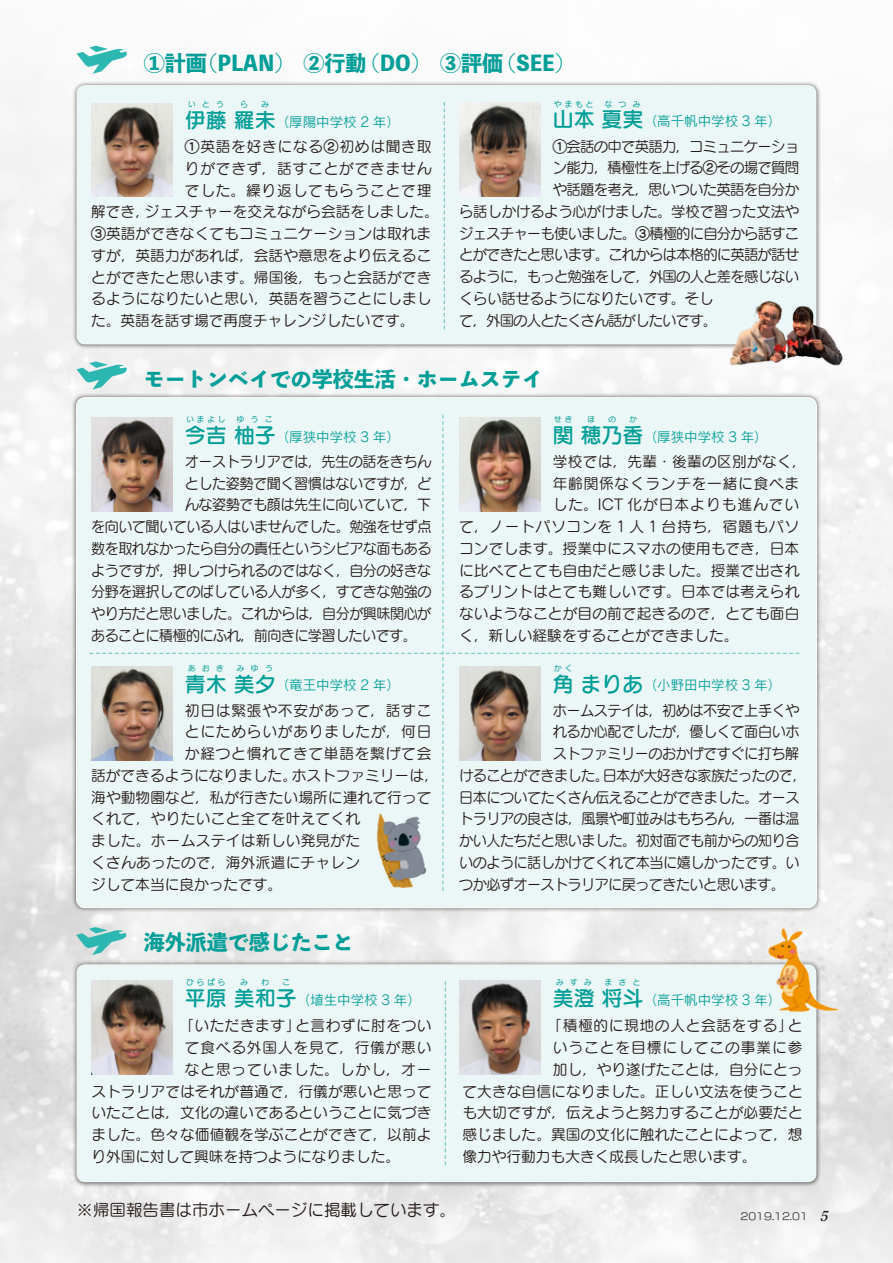
<style>
.page{position:relative;width:893px;height:1263px;background:#fff}
.page>*{position:absolute;margin:0;border:0;box-sizing:border-box;transform-origin:0 0}
.t1{font:800 21px "Toppan Bunkyu Midashi Gothic Std N";color:#009e97}
.t2{font:21px "Seurat Pro DB";letter-spacing:.325em;color:#009e97}
.t3{font:16.5px "Seurat Pro M";color:#231916}
.t4{font:14.7px "Seurat Pro M";color:#231916}
.t5{font:14.7px "Seurat Pro M";letter-spacing:-.035em;color:#231916;scale:.96 1}
.t6{font:14.7px "Seurat Pro M";letter-spacing:-.03em;color:#231916;scale:.96 1}
.t7{font:14.7px "Seurat Pro M";letter-spacing:.055em;color:#231916}
.t8{font:14.7px "Seurat Pro M";letter-spacing:-.06em;color:#231916}
.t9{font:14.7px "Seurat Pro M";letter-spacing:-.04em;color:#231916;scale:.96 1}
.t10{font:14.7px "Seurat Pro M";letter-spacing:.02em;color:#231916}
.t11{font:14.7px "Seurat Pro M";letter-spacing:-.05em;color:#231916}
.t12{font:14.7px "Seurat Pro M";letter-spacing:.05em;color:#231916}
.t13{font:14.7px "Seurat Pro M";letter-spacing:-.02em;color:#231916}
.t14{font:14.7px "Seurat Pro M";letter-spacing:.07em;color:#231916}
.t15{font:14.7px "Seurat Pro M";letter-spacing:.035em;color:#231916}
.t16{font:14.7px "Seurat Pro M";letter-spacing:.045em;color:#231916}
.t17{font:14.7px "Seurat Pro M";letter-spacing:.06em;color:#231916}
.t18{font:14.7px "Seurat Pro M";letter-spacing:.065em;color:#231916}
.t19{font:13.5px "Rodin Pro M";color:#009e97}
.t20{font:9.75px "New Rodin Pro M";color:#231916}
.t21{font:7.5px "Seurat Pro DB";letter-spacing:.865em;color:#009e97}
.s1{font-family:"Seurat Pro DB";font-size:21px}
.s2{font-family:"Seurat Pro DB"}
.s3{font-family:"Matisse Eleganto Pro B";font-style:italic;font-size:13.5px}
</style>
<div class="page">
<div style="left:72px;top:959px;width:749px;height:228px;background:#231916;opacity:.7"></div>
<div style="left:77px;top:964px;width:739px;height:218px;background:#ebf6f6;border-radius:9px"></div>
<div style="left:72px;top:80px;width:749px;height:269px;background:#231916;opacity:.7"></div>
<div style="left:77px;top:85px;width:739px;height:259px;background:#ebf6f6;border-radius:9px"></div>
<div style="left:72px;top:393px;width:749px;height:520px;background:#231916;opacity:.7"></div>
<div style="left:77px;top:398px;width:739px;height:510px;background:#ebf6f6;border-radius:9px"></div>
<img style="left:91px;top:103px;width:81px;height:94px">
<img style="left:459px;top:102px;width:81px;height:94px">
<img style="left:91px;top:981px;width:81px;height:93px">
<img style="left:459px;top:981px;width:81px;height:93px">
<img style="left:763px;top:927px;width:77px;height:85px">
<img style="left:726px;top:287px;width:128px;height:108px">
<svg style="left:77px;top:46px;width:51px;height:28px"></svg>
<svg style="left:77px;top:361px;width:51px;height:28px"></svg>
<svg style="left:76px;top:927px;width:52px;height:28px"></svg>
<svg style="left:444px;top:102px;width:1px;height:228px"></svg>
<svg style="left:89px;top:415px;width:710px;height:476px"></svg>
<svg style="left:445px;top:981px;width:1px;height:184px"></svg>
<p class="t1" style="left:144px;top:47px;width:420px">①計画（PLAN)　②行動 (DO)　③評価 (SEE)</p>
<p class="t21" style="left:188px;top:99px;width:37px">いとう</p>
<p class="t21" style="left:240px;top:99px;width:9px">ら</p>
<p class="t21" style="left:261px;top:99px;width:9px">み</p>
<p class="t19" style="left:255px;top:113px;width:147px"><span class="s1">未</span>（厚陽中学校 2 年）</p>
<p class="t12" style="left:185px;top:137px;width:248px"><span class="s2">①</span>英語を好きになる<span class="s2">②</span>初めは聞き取</p>
<p class="t7" style="left:185px;top:159px;width:248px">りができず，話すことができません</p>
<p class="t7" style="left:185px;top:180px;width:248px">でした。繰り返してもらうことで理</p>
<p class="t4" style="left:91px;top:202px;width:349px">解でき，ジェスチャーを交えながら会話をしました。</p>
<p class="t4" style="left:91px;top:224px;width:342px"><span class="s2">③</span>英語ができなくてもコミュニケーションは取れま</p>
<p class="t4" style="left:91px;top:246px;width:342px">すが，英語力があれば，会話や意思をより伝えるこ</p>
<p class="t4" style="left:91px;top:267px;width:342px">とができたと思います。帰国後，もっと会話ができ</p>
<p class="t4" style="left:91px;top:289px;width:342px">るようになりたいと思い，英語を習うことにしまし</p>
<p class="t4" style="left:91px;top:311px;width:325px">た。英語を話す場で再度チャレンジしたいです。</p>
<p class="t2" style="left:185px;top:106px;width:71px">伊藤羅</p>
<p class="t21" style="left:554px;top:99px;width:40px">やまもと</p>
<p class="t21" style="left:605px;top:99px;width:37px">なつみ</p>
<p class="t19" style="left:623px;top:112px;width:160px"><span class="s1">実</span>（高千帆中学校 3 年）</p>
<p class="t11" style="left:553px;top:136px;width:248px"><span class="s2">①</span>会話の中で英語力，コミュニケーショ</p>
<p class="t11" style="left:553px;top:158px;width:248px">ン能力，積極性を上げる<span class="s2">②</span>その場で質問</p>
<p class="t11" style="left:553px;top:180px;width:248px">や話題を考え，思いついた英語を自分か</p>
<p class="t4" style="left:459px;top:202px;width:342px">ら話しかけるよう心がけました。学校で習った文法や</p>
<p class="t8" style="left:459px;top:223px;width:342px">ジェスチャーも使いました。<span class="s2">③</span>積極的に自分から話すこ</p>
<p class="t8" style="left:459px;top:245px;width:342px">とができたと思います。これからは本格的に英語が話せ</p>
<p class="t8" style="left:459px;top:267px;width:342px">るように，もっと勉強をして，外国の人と差を感じない</p>
<p class="t13" style="left:459px;top:289px;width:256px">くらい話せるようになりたいです。そし</p>
<p class="t8" style="left:459px;top:310px;width:260px">て，外国の人とたくさん話がしたいです。</p>
<p class="t2" style="left:553px;top:106px;width:71px">山本夏</p>
<p class="t1" style="left:144px;top:363px;width:401px">モートンベイでの学校生活・ホームステイ</p>
<p class="t21" style="left:186px;top:414px;width:41px">いまよし</p>
<p class="t21" style="left:237px;top:414px;width:37px">ゆうこ</p>
<p class="t19" style="left:255px;top:428px;width:147px"><span class="s1">子</span>（厚狭中学校 3 年）</p>
<p class="t6" style="left:185px;top:452px;width:258px">オーストラリアでは，先生の話をきちん</p>
<p class="t6" style="left:185px;top:473px;width:258px">とした姿勢で聞く習慣はないですが，ど</p>
<p class="t6" style="left:185px;top:495px;width:258px">んな姿勢でも顔は先生に向いていて，下</p>
<p class="t5" style="left:91px;top:517px;width:356px">を向いて聞いている人はいませんでした。勉強をせず点</p>
<p class="t5" style="left:91px;top:539px;width:356px">数を取れなかったら自分の責任というシビアな面もある</p>
<p class="t5" style="left:91px;top:560px;width:356px">ようですが，押しつけられるのではなく，自分の好きな</p>
<p class="t5" style="left:91px;top:582px;width:356px">分野を選択してのばしている人が多く，すてきな勉強の</p>
<p class="t5" style="left:91px;top:604px;width:356px">やり方だと思いました。これからは，自分が興味関心が</p>
<p class="t9" style="left:91px;top:626px;width:341px">あることに積極的にふれ，前向きに学習したいです。</p>
<p class="t2" style="left:185px;top:421px;width:71px">今吉柚</p>
<p class="t21" style="left:188px;top:663px;width:37px">あおき</p>
<p class="t21" style="left:237px;top:663px;width:37px">みゆう</p>
<p class="t19" style="left:255px;top:676px;width:147px"><span class="s1">夕</span>（竜王中学校 2 年）</p>
<p class="t7" style="left:185px;top:700px;width:248px">初日は緊張や不安があって，話すこ</p>
<p class="t7" style="left:185px;top:722px;width:248px">とにためらいがありましたが，何日</p>
<p class="t12" style="left:185px;top:744px;width:248px">か経つと慣れてきて単語を繋げて会</p>
<p class="t4" style="left:91px;top:766px;width:349px">話ができるようになりました。ホストファミリーは，</p>
<p class="t4" style="left:91px;top:787px;width:342px">海や動物園など，私が行きたい場所に連れて行って</p>
<p class="t10" style="left:91px;top:809px;width:271px">くれて，やりたいこと全てを叶えてくれ</p>
<p class="t10" style="left:91px;top:831px;width:271px">ました。ホームステイは新しい発見がた</p>
<p class="t10" style="left:91px;top:853px;width:271px">くさんあったので，海外派遣にチャレン</p>
<p class="t4" style="left:91px;top:874px;width:193px">ジして本当に良かったです。</p>
<p class="t2" style="left:185px;top:670px;width:71px">青木美</p>
<p class="t21" style="left:554px;top:414px;width:19px">せき</p>
<p class="t21" style="left:587px;top:414px;width:9px">ほ</p>
<p class="t21" style="left:608px;top:414px;width:9px">の</p>
<p class="t21" style="left:629px;top:414px;width:9px">か</p>
<p class="t19" style="left:602px;top:428px;width:168px"><span class="s1">乃香</span>（厚狭中学校 3 年）</p>
<p class="t10" style="left:553px;top:452px;width:255px">学校では，先輩・後輩の区別がなく，</p>
<p class="t12" style="left:553px;top:473px;width:248px">年齢関係なくランチを一緒に食べま</p>
<p class="t14" style="left:553px;top:495px;width:248px">した。ICT 化が日本よりも進んでい</p>
<p class="t7" style="left:459px;top:517px;width:342px">て，ノートパソコンを 1 人 1 台持ち，宿題もパソ</p>
<p class="t4" style="left:459px;top:539px;width:342px">コンでします。授業中にスマホの使用もでき，日本</p>
<p class="t4" style="left:459px;top:560px;width:342px">に比べてとても自由だと感じました。授業で出され</p>
<p class="t4" style="left:459px;top:582px;width:342px">るプリントはとても難しいです。日本では考えられ</p>
<p class="t4" style="left:459px;top:604px;width:342px">ないようなことが目の前で起きるので，とても面白</p>
<p class="t4" style="left:459px;top:626px;width:281px">く，新しい経験をすることができました。</p>
<p class="t2" style="left:553px;top:670px;width:22px">角</p>
<p class="t2" style="left:553px;top:421px;width:50px">関穂</p>
<p class="t21" style="left:554px;top:663px;width:19px">かく</p>
<p class="t19" style="left:581px;top:676px;width:202px"><span class="s1">まりあ</span>（小野田中学校 3 年）</p>
<p class="t6" style="left:553px;top:700px;width:258px">ホームステイは，初めは不安で上手くや</p>
<p class="t6" style="left:553px;top:722px;width:258px">れるか心配でしたが，優しくて面白いホ</p>
<p class="t6" style="left:553px;top:744px;width:258px">ストファミリーのおかげですぐに打ち解</p>
<p class="t9" style="left:459px;top:766px;width:363px">けることができました。日本が大好きな家族だったので，</p>
<p class="t5" style="left:459px;top:787px;width:356px">日本についてたくさん伝えることができました。オース</p>
<p class="t5" style="left:459px;top:809px;width:356px">トラリアの良さは，風景や町並みはもちろん，一番は温</p>
<p class="t5" style="left:459px;top:831px;width:356px">かい人たちだと思いました。初対面でも前からの知り合</p>
<p class="t5" style="left:459px;top:853px;width:356px">いのように話しかけてくれて本当に嬉しかったです。い</p>
<p class="t9" style="left:459px;top:874px;width:341px">つか必ずオーストラリアに戻ってきたいと思います。</p>
<p class="t1" style="left:144px;top:926px;width:212px">海外派遣で感じたこと</p>
<p class="t21" style="left:186px;top:978px;width:41px">ひらばら</p>
<p class="t21" style="left:240px;top:978px;width:9px">み</p>
<p class="t21" style="left:261px;top:978px;width:9px">わ</p>
<p class="t21" style="left:282px;top:978px;width:9px">こ</p>
<p class="t19" style="left:255px;top:991px;width:168px"><span class="s1">和子</span>（埴生中学校 3 年）</p>
<p class="t15" style="left:179px;top:1016px;width:254px">「いただきます」と言わずに肘をつい</p>
<p class="t7" style="left:185px;top:1038px;width:248px">て食べる外国人を見て，行儀が悪い</p>
<p class="t17" style="left:185px;top:1060px;width:248px">なと思っていました。しかし，オー</p>
<p class="t4" style="left:91px;top:1081px;width:342px">ストラリアではそれが普通で，行儀が悪いと思って</p>
<p class="t4" style="left:91px;top:1103px;width:342px">いたことは，文化の違いであるということに気づき</p>
<p class="t4" style="left:91px;top:1125px;width:342px">ました。色々な価値観を学ぶことができて，以前よ</p>
<p class="t4" style="left:91px;top:1147px;width:310px">り外国に対して興味を持つようになりました。</p>
<p class="t2" style="left:185px;top:984px;width:71px">平原美</p>
<p class="t3" style="left:77px;top:1199px;width:381px">※帰国報告書は市ホームページに掲載しています。</p>
<p class="t21" style="left:556px;top:978px;width:37px">みすみ</p>
<p class="t21" style="left:605px;top:978px;width:37px">まさと</p>
<p class="t19" style="left:623px;top:991px;width:160px"><span class="s1">斗</span>（高千帆中学校 3 年）</p>
<p class="t16" style="left:547px;top:1016px;width:257px">「積極的に現地の人と会話をする」と</p>
<p class="t18" style="left:553px;top:1038px;width:251px">いうことを目標にしてこの事業に参</p>
<p class="t4" style="left:553px;top:1060px;width:251px">加し，やり遂げたことは，自分にとっ</p>
<p class="t4" style="left:462px;top:1081px;width:342px">て大きな自信になりました。正しい文法を使うこと</p>
<p class="t4" style="left:462px;top:1103px;width:342px">も大切ですが，伝えようと努力することが必要だと</p>
<p class="t4" style="left:462px;top:1125px;width:342px">感じました。異国の文化に触れたことによって，想</p>
<p class="t4" style="left:462px;top:1147px;width:296px">像力や行動力も大きく成長したと思います。</p>
<p class="t2" style="left:553px;top:984px;width:71px">美澄将</p>
<p class="t20" style="left:740px;top:1208px;width:93px">2019.12.01 <span class="s3">5</span></p>
</div>
